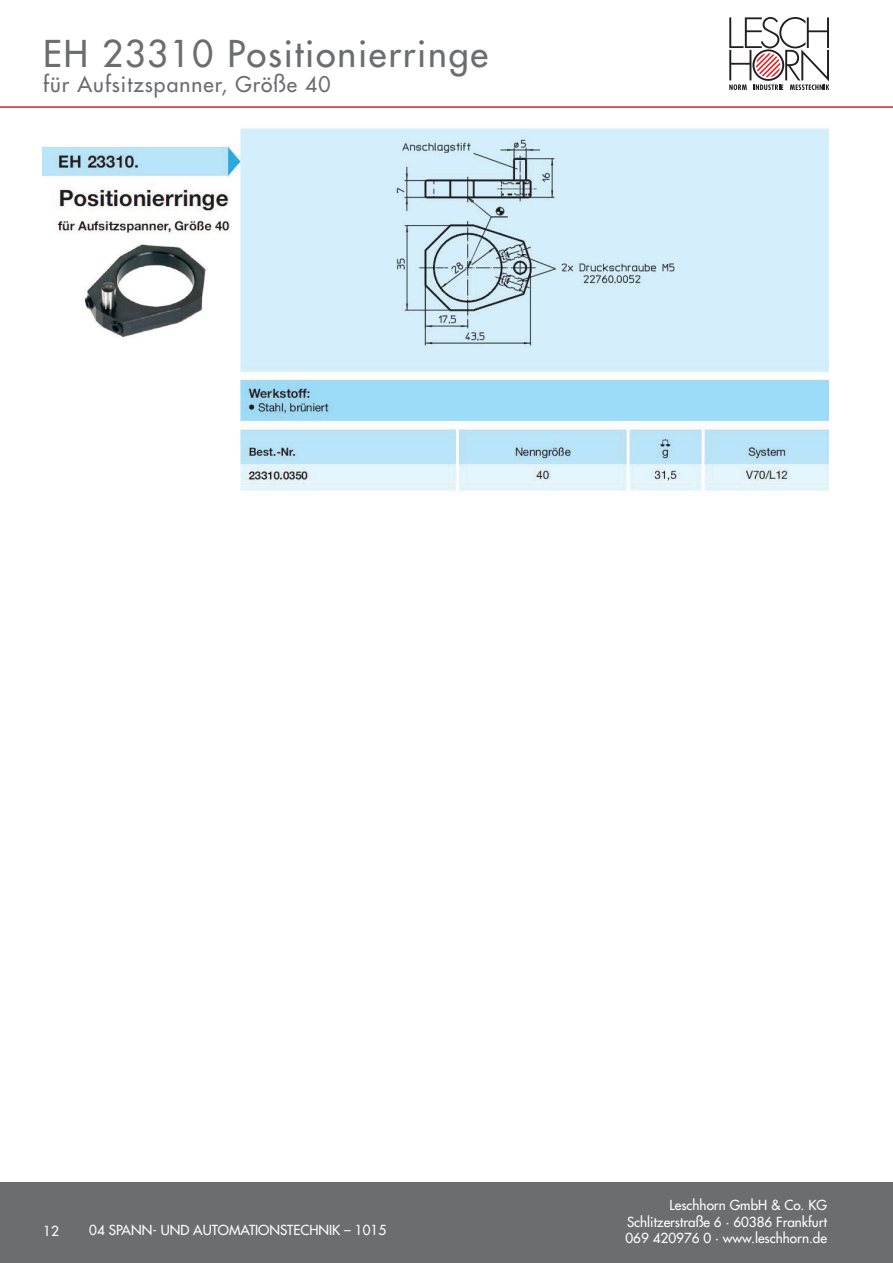
<style>
.page{position:relative;width:893px;height:1263px;background:#fff}
.page>*{position:absolute;margin:0;border:0;box-sizing:border-box;transform-origin:0 0}
.t1{font:500 36px "Futura Std";letter-spacing:.05em;color:#6c6d70}
.t2{font:500 21px "Futura Std";letter-spacing:.05em;color:#6c6d70}
.t3{font:500 13.5px/16.2px "Futura Std";color:#fff;text-align:justify}
.s1{font-family:"Helvetica";font-weight:400}
</style>
<div class="page">
<hr style="left:0;top:106px;width:893px;height:2px;background:#d1232a">
<svg style="left:729px;top:17px;width:100px;height:73px"></svg>
<div style="left:0;top:1182px;width:893px;height:81px;background:#6c6d70"></div>
<img style="left:42px;top:128px;width:787px;height:363px">
<h1 class="t1" style="left:43px;top:31px;width:446px">EH 23310 Positionierringe</h1>
<h2 class="t2" style="left:43px;top:71px;width:289px">für Aufsitzspanner, Größe 40</h2>
<p class="t3" style="left:43px;top:1222px;width:17px">12</p>
<p class="t3" style="left:89px;top:1222px;width:298px">04 SPANN- UND AUTOMATIONSTECHNIK – 1015</p>
<p class="t3" style="left:625px;top:1197px;width:203px;text-indent:44px">Leschhorn GmbH &amp; Co. KG Schlitzerstraße 6 <span class="s1">·</span> 60386 Frankfurt 069 420976 0 <span class="s1">·</span> www.leschhorn.de</p>
</div>
